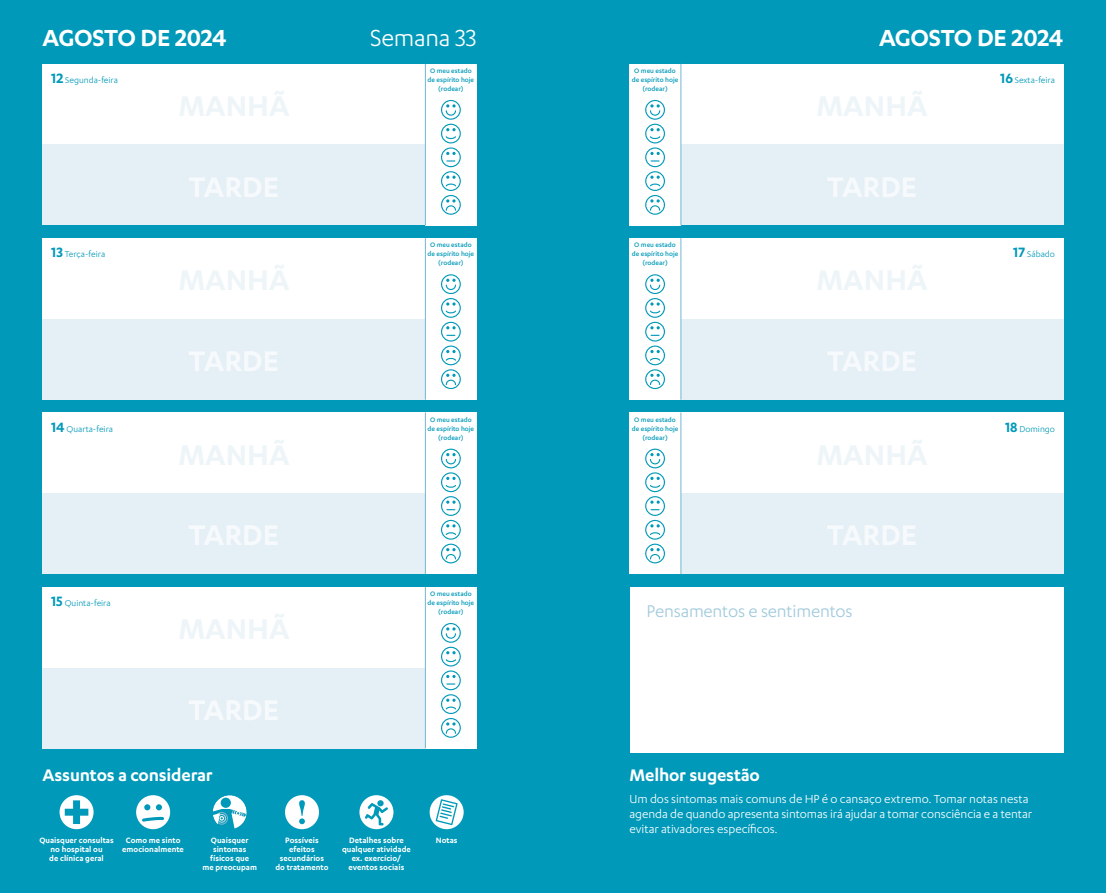
<style>
.page{position:relative;width:1106px;height:893px;background:#0099b9}
.page>*{position:absolute;margin:0;border:0;box-sizing:border-box;transform-origin:0 0}
.t1{font:600 27px "Karbon";letter-spacing:-.01em;color:#fff}
.t2{font:27px "Karbon";letter-spacing:-.01em;color:#fff}
.t3{font:600 19.5px "Karbon";letter-spacing:-.01em;color:#fff}
.t4{font:19.5px "Karbon";letter-spacing:-.01em;color:#a1cadc}
.t5{font:13.5px/15px "Karbon";letter-spacing:-.005em;color:#fff}
.t6{font:9.75px "Karbon";color:#0099b9}
.t7{font:600 9px/9px "Karbon";color:#fff;text-align:center}
.t8{font:500 7.5px/9px "Karbon";color:#0099b9;text-align:center}
.s1{font-weight:600;font-size:15.75px}
</style>
<div class="page">
<div style="left:43px;top:64px;width:382px;height:81px;background:#fff"></div>
<div style="left:680px;top:64px;width:383px;height:81px;background:#fff"></div>
<div style="left:680px;top:238px;width:383px;height:81px;background:#fff"></div>
<div style="left:680px;top:412px;width:383px;height:81px;background:#fff"></div>
<div style="left:629px;top:587px;width:434px;height:166px;background:#fff"></div>
<div style="left:43px;top:238px;width:382px;height:81px;background:#fff"></div>
<div style="left:43px;top:412px;width:382px;height:81px;background:#fff"></div>
<div style="left:43px;top:587px;width:382px;height:81px;background:#fff"></div>
<div style="left:425px;top:64px;width:51px;height:161px;background:#fff"></div>
<div style="left:629px;top:64px;width:51px;height:161px;background:#fff"></div>
<div style="left:629px;top:238px;width:51px;height:162px;background:#fff"></div>
<div style="left:629px;top:412px;width:51px;height:162px;background:#fff"></div>
<div style="left:425px;top:238px;width:51px;height:162px;background:#fff"></div>
<div style="left:425px;top:412px;width:51px;height:162px;background:#fff"></div>
<div style="left:425px;top:587px;width:51px;height:161px;background:#fff"></div>
<div style="left:43px;top:145px;width:382px;height:80px;background:#e5eff6"></div>
<div style="left:680px;top:145px;width:383px;height:80px;background:#e5eff6"></div>
<div style="left:680px;top:319px;width:383px;height:81px;background:#e5eff6"></div>
<div style="left:680px;top:493px;width:383px;height:81px;background:#e5eff6"></div>
<div style="left:43px;top:319px;width:382px;height:81px;background:#e5eff6"></div>
<div style="left:43px;top:493px;width:382px;height:81px;background:#e5eff6"></div>
<div style="left:43px;top:668px;width:382px;height:80px;background:#e5eff6"></div>
<svg style="left:441px;top:100px;width:20px;height:115px"></svg>
<svg style="left:645px;top:100px;width:20px;height:115px"></svg>
<svg style="left:645px;top:274px;width:20px;height:115px"></svg>
<svg style="left:645px;top:449px;width:20px;height:114px"></svg>
<svg style="left:441px;top:274px;width:20px;height:115px"></svg>
<svg style="left:441px;top:449px;width:20px;height:114px"></svg>
<svg style="left:441px;top:623px;width:20px;height:115px"></svg>
<hr style="left:425px;top:64px;width:1px;height:161px;background:#73b6ce">
<hr style="left:680px;top:64px;width:1px;height:161px;background:#73b6ce">
<hr style="left:680px;top:238px;width:1px;height:162px;background:#73b6ce">
<hr style="left:680px;top:412px;width:1px;height:162px;background:#73b6ce">
<hr style="left:425px;top:238px;width:1px;height:162px;background:#73b6ce">
<hr style="left:425px;top:412px;width:1px;height:162px;background:#73b6ce">
<hr style="left:425px;top:587px;width:1px;height:161px;background:#73b6ce">
<svg style="left:60px;top:795px;width:34px;height:34px"></svg>
<svg style="left:136px;top:795px;width:34px;height:34px"></svg>
<svg style="left:213px;top:795px;width:34px;height:34px"></svg>
<svg style="left:285px;top:795px;width:34px;height:34px"></svg>
<svg style="left:359px;top:795px;width:34px;height:34px"></svg>
<svg style="left:429px;top:795px;width:34px;height:34px"></svg>
<h1 class="t1" style="left:43px;top:22px;width:186px">AGOSTO DE 2024</h1>
<h1 class="t2" style="left:370px;top:23px;width:108px">Semana 33</h1>
<h3 class="t6" style="left:51px;top:75px;width:68px"><span class="s1">12</span> Segunda-feira</h3>
<p class="t8" style="left:427px;top:66px;width:48px">O meu estado de espírito hoje (rodear)</p>
<p class="t8" style="left:632px;top:66px;width:48px">O meu estado de espírito hoje (rodear)</p>
<h1 class="t1" style="left:879px;top:22px;width:186px">AGOSTO DE 2024</h1>
<h3 class="t6" style="left:1000px;top:75px;width:56px"><span class="s1">16</span> Sexta-feira</h3>
<h3 class="t6" style="left:51px;top:249px;width:56px"><span class="s1">13</span> Terça-feira</h3>
<p class="t8" style="left:427px;top:240px;width:48px">O meu estado de espírito hoje (rodear)</p>
<p class="t8" style="left:632px;top:240px;width:48px">O meu estado de espírito hoje (rodear)</p>
<h3 class="t6" style="left:1013px;top:249px;width:43px"><span class="s1">17</span> Sábado</h3>
<h3 class="t6" style="left:51px;top:423px;width:63px"><span class="s1">14</span> Quarta-feira</h3>
<p class="t8" style="left:427px;top:415px;width:48px">O meu estado de espírito hoje (rodear)</p>
<p class="t8" style="left:632px;top:415px;width:48px">O meu estado de espírito hoje (rodear)</p>
<h3 class="t6" style="left:1005px;top:423px;width:51px"><span class="s1">18</span> Domingo</h3>
<h3 class="t6" style="left:51px;top:598px;width:61px"><span class="s1">15</span> Quinta-feira</h3>
<p class="t8" style="left:427px;top:589px;width:48px">O meu estado de espírito hoje (rodear)</p>
<h2 class="t4" style="left:646px;top:600px;width:207px">Pensamentos e sentimentos</h2>
<h2 class="t3" style="left:43px;top:764px;width:172px">Assuntos a considerar</h2>
<h2 class="t3" style="left:629px;top:764px;width:132px">Melhor sugestão</h2>
<p class="t7" style="left:39px;top:835px;width:76px">Quaisquer consultas no hospital ou<br>de clínica geral</p>
<p class="t7" style="left:122px;top:835px;width:63px">Como me sinto emocionalmente</p>
<p class="t7" style="left:202px;top:835px;width:56px">Quaisquer sintomas físicos que<br>me preocupam</p>
<p class="t7" style="left:275px;top:835px;width:55px">Possíveis efeitos secundários do tratamento</p>
<p class="t7" style="left:342px;top:835px;width:70px">Detalhes sobre qualquer atividade ex. exercício/ eventos sociais</p>
<p class="t7" style="left:436px;top:835px;width:23px">Notas</p>
<h3 class="t5" style="left:629px;top:791px;width:404px">Um dos sintomas mais comuns de HP é o cansaço extremo. Tomar notas nesta agenda de quando apresenta sintomas irá ajudar a tomar consciência e a tentar evitar ativadores específicos.</h3>
</div>
